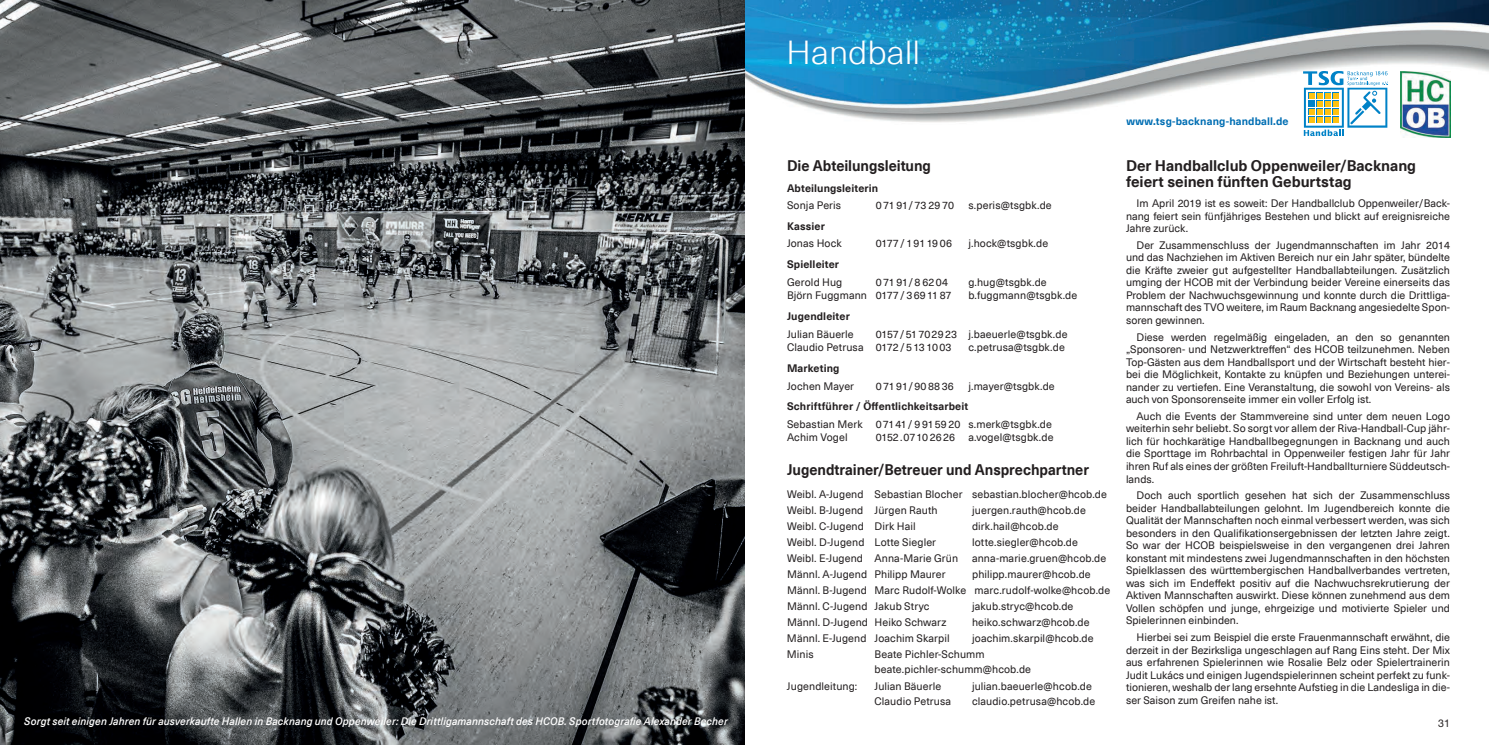
<style>
.page{position:relative;width:1489px;height:745px;background:#fff}
.page>*{position:absolute;margin:0;border:0;box-sizing:border-box;transform-origin:0 0}
.t1{font:300 32.5px "Neue Haas Unica Pro";color:#fff;scale:1.05 1}
.t2{font:700 15px/16.2px "Neue Haas Unica Pro";letter-spacing:-.005em;color:#231f20}
.t3{font:700 15px "Neue Haas Unica Pro";letter-spacing:-.005em;color:#231f20;scale:.95 1}
.t4{font:10.62px/12.5px "Neue Haas Unica Pro";letter-spacing:.005em;color:#231f20;text-align:justify}
.t5{font:italic 500 10.62px "Neue Haas Unica Pro";letter-spacing:.01em;color:#fff;scale:.95 1}
.t6{font:700 10.62px "Neue Haas Unica Pro";letter-spacing:.01em;color:#231f20}
.t7{font:700 10.62px "Neue Haas Unica Pro";letter-spacing:.01em;color:#006eb3}
.t8{font:10.62px "Neue Haas Unica Pro";letter-spacing:-.02em;color:#231f20}
.t9{font:10.62px "Neue Haas Unica Pro";letter-spacing:.075em;color:#231f20}
.t10{font:10.62px "Helvetica Neue LT";color:#231f20}
</style>
<div class="page">
<img style="left:744px;top:0;width:744px;height:128px">
<img style="left:0;top:0;width:744px;height:744px">
<svg style="left:1302px;top:71px;width:86px;height:65px"></svg>
<img style="left:1400px;top:71px;width:49px;height:66px">
<p class="t5" style="left:24px;top:714px;width:742px">Sorgt seit einigen Jahren für ausverkaufte Hallen in Backnang und Oppenweiler: Die Drittligamannschaft des HCOB. Sportfotografie Alexander Becher</p>
<h1 class="t1" style="left:786px;top:33px;width:129px">Handball</h1>
<h2 class="t3" style="left:787px;top:156px;width:153px">Die Abteilungsleitung</h2>
<p class="t6" style="left:787px;top:181px;width:93px">Abteilungsleiterin</p>
<p class="t4" style="left:787px;top:199px;width:56px">Sonja Peris</p>
<p class="t4" style="left:875px;top:199px;width:80px">07191/73 2970</p>
<p class="t4" style="left:968px;top:199px;width:85px">s.peris@tsgbk.de</p>
<p class="t6" style="left:787px;top:220px;width:39px">Kassier</p>
<p class="t4" style="left:787px;top:237px;width:56px">Jonas Hock</p>
<p class="t8" style="left:875px;top:237px;width:78px">0177/ 191 19 06</p>
<p class="t4" style="left:968px;top:237px;width:81px">j.hock@tsgbk.de</p>
<p class="t6" style="left:787px;top:258px;width:54px">Spielleiter</p>
<p class="t4" style="left:787px;top:275px;width:57px">Gerold Hug</p>
<p class="t9" style="left:875px;top:275px;width:74px">07191/86204</p>
<p class="t4" style="left:968px;top:275px;width:80px">g.hug@tsgbk.de</p>
<p class="t4" style="left:787px;top:289px;width:166px">Björn Fuggmann 0177/3 6911 87</p>
<p class="t4" style="left:968px;top:289px;width:110px">b.fuggmann@tsgbk.de</p>
<p class="t6" style="left:787px;top:310px;width:64px">Jugendleiter</p>
<p class="t4" style="left:787px;top:327px;width:68px">Julian Bäuerle</p>
<p class="t4" style="left:787px;top:327px;width:282px;line-height:13.8px;text-indent:89px">0157/517029 23 j.baeuerle@tsgbk.de<br>Claudio Petrusa 0172/513 10 03</p>
<p class="t4" style="left:968px;top:341px;width:98px">c.petrusa@tsgbk.de</p>
<p class="t6" style="left:787px;top:362px;width:54px">Marketing</p>
<p class="t4" style="left:787px;top:379px;width:69px">Jochen Mayer</p>
<p class="t4" style="left:875px;top:379px;width:79px">07191/908836</p>
<p class="t4" style="left:968px;top:379px;width:88px">j.mayer@tsgbk.de</p>
<p class="t6" style="left:787px;top:400px;width:183px">Schriftführer / Öffentlichkeitsarbeit</p>
<p class="t4" style="left:787px;top:417px;width:266px;line-height:13.8px">Sebastian Merk 07141/ 9 9159 20 s.merk@tsgbk.de<br>Achim Vogel</p>
<p class="t4" style="left:875px;top:431px;width:179px">0152 .0710 26 26 a.vogel@tsgbk.de</p>
<h2 class="t3" style="left:787px;top:460px;width:319px">Jugendtrainer/Betreuer und Ansprechpartner</h2>
<p class="t4" style="left:787px;top:485px;width:321px;line-height:16.1px">Weibl. A-Jugend Sebastian Blocher sebastian.blocher@hcob.de<br>Weibl. B-Jugend Jürgen Rauth</p>
<p class="t4" style="left:972px;top:503px;width:115px">juergen.rauth@hcob.de</p>
<p class="t4" style="left:787px;top:519px;width:130px">Weibl. C-Jugend Dirk Hail</p>
<p class="t4" style="left:972px;top:519px;width:88px">dirk.hail@hcob.de</p>
<p class="t4" style="left:787px;top:535px;width:151px">Weibl. D-Jugend Lotte Siegler</p>
<p class="t4" style="left:972px;top:535px;width:107px">lotte.siegler@hcob.de</p>
<p class="t4" style="left:787px;top:551px;width:173px">Weibl. E-Jugend Anna-Marie Grün</p>
<p class="t4" style="left:972px;top:551px;width:136px">anna-marie.gruen@hcob.de</p>
<p class="t4" style="left:787px;top:567px;width:160px">Männl. A-Jugend Philipp Maurer</p>
<p class="t4" style="left:787px;top:566px;width:325px;line-height:16.1px;text-align:left;text-indent:185px">philipp.maurer@hcob.de<br>Männl. B-Jugend Marc Rudolf-Wolke marc.rudolf-wolke@hcob.de<br>Männl. C-Jugend Jakub Stryc</p>
<p class="t4" style="left:972px;top:600px;width:103px">jakub.stryc@hcob.de</p>
<p class="t4" style="left:787px;top:616px;width:161px">Männl. D-Jugend Heiko Schwarz</p>
<p class="t4" style="left:972px;top:616px;width:119px">heiko.schwarz@hcob.de</p>
<p class="t4" style="left:787px;top:632px;width:164px">Männl. E-Jugend Joachim Skarpil</p>
<p class="t4" style="left:972px;top:632px;width:123px">joachim.skarpil@hcob.de</p>
<p class="t4" style="left:787px;top:648px;width:28px">Minis</p>
<p class="t4" style="left:874px;top:647px;width:158px;line-height:15px">Beate Pichler-Schumm beate.pichler-schumm@hcob.de</p>
<p class="t4" style="left:787px;top:679px;width:72px">Jugendleitung:</p>
<p class="t4" style="left:874px;top:679px;width:68px">Julian Bäuerle</p>
<p class="t4" style="left:972px;top:679px;width:121px">julian.baeuerle@hcob.de</p>
<p class="t4" style="left:874px;top:694px;width:78px">Claudio Petrusa</p>
<p class="t4" style="left:972px;top:694px;width:125px">claudio.petrusa@hcob.de</p>
<p class="t7" style="left:1126px;top:115px;width:164px">www.tsg-backnang-handball.de</p>
<h2 class="t2" style="left:1125px;top:158px;width:292px">Der Handballclub Oppenweiler/Backnang feiert seinen fünften Geburtstag</h2>
<p class="t4" style="left:1125px;top:197px;width:325px;text-indent:11px">Im April 2019 ist es soweit: Der Handballclub Oppenweiler/Back&shy;nang feiert sein fünfjähriges Bestehen und blickt auf ereignisreiche Jahre zurück.</p>
<p class="t4" style="left:1125px;top:239px;width:325px;text-indent:11px">Der Zusammenschluss der Jugendmannschaften im Jahr 2014 und das Nachziehen im Aktiven Bereich nur ein Jahr später, bündelte die Kräfte zweier gut aufgestellter Handballabteilungen. Zusätzlich umging der HCOB mit der Verbindung beider Vereine einerseits das Problem der Nachwuchsgewinnung und konnte durch die Drittliga&shy;mannschaft des TVO weitere, im Raum Backnang angesiedelte Spon&shy;soren gewinnen.</p>
<p class="t4" style="left:1125px;top:330px;width:325px;text-indent:11px">Diese werden regelmäßig eingeladen, an den so genannten „Sponsoren- und Netzwerktreffen“ des HCOB teilzunehmen. Neben Top-Gästen aus dem Handballsport und der Wirtschaft besteht hier&shy;bei die Möglichkeit, Kontakte zu knüpfen und Beziehungen unterei&shy;nander zu vertiefen. Eine Veranstaltung, die sowohl von Vereins- als auch von Sponsorenseite immer ein voller Erfolg ist.</p>
<p class="t4" style="left:1125px;top:410px;width:325px;text-indent:11px">Auch die Events der Stammvereine sind unter dem neuen Logo weiterhin sehr beliebt. So sorgt vor allem der Riva-Handball-Cup jähr&shy;lich für hochkarätige Handballbegegnungen in Backnang und auch die Sporttage im Rohrbachtal in Oppenweiler festigen Jahr für Jahr ihren Ruf als eines der größten Freiluft-Handballturniere Süddeutsch&shy;lands.</p>
<p class="t4" style="left:1125px;top:489px;width:325px;text-indent:11px">Doch auch sportlich gesehen hat sich der Zusammenschluss beider Handballabteilungen gelohnt. Im Jugendbereich konnte die Qualität der Mannschaften noch einmal verbessert werden, was sich besonders in den Qualifikationsergebnissen der letzten Jahre zeigt.<br>So war der HCOB beispielsweise in den vergangenen drei Jahren konstant mit mindestens zwei Jugendmannschaften in den höchsten Spielklassen des württembergischen Handballverbandes vertreten, was sich im Endeffekt positiv auf die Nachwuchsrekrutierung der Aktiven Mannschaften auswirkt. Diese können zunehmend aus dem Vollen schöpfen und junge, ehrgeizige und motivierte Spieler und Spielerinnen einbinden.</p>
<p class="t4" style="left:1125px;top:631px;width:325px;text-indent:11px">Hierbei sei zum Beispiel die erste Frauenmannschaft erwähnt, die derzeit in der Bezirksliga ungeschlagen auf Rang Eins steht. Der Mix aus erfahrenen Spielerinnen wie Rosalie Belz oder Spielertrainerin Judit Lukács und einigen Jugendspielerinnen scheint perfekt zu funk&shy;tionieren, weshalb der lang ersehnte Aufstieg in die Landesliga in die&shy;ser Saison zum Greifen nahe ist.</p>
<p class="t10" style="left:1437px;top:716px;width:13px">31</p>
</div>
